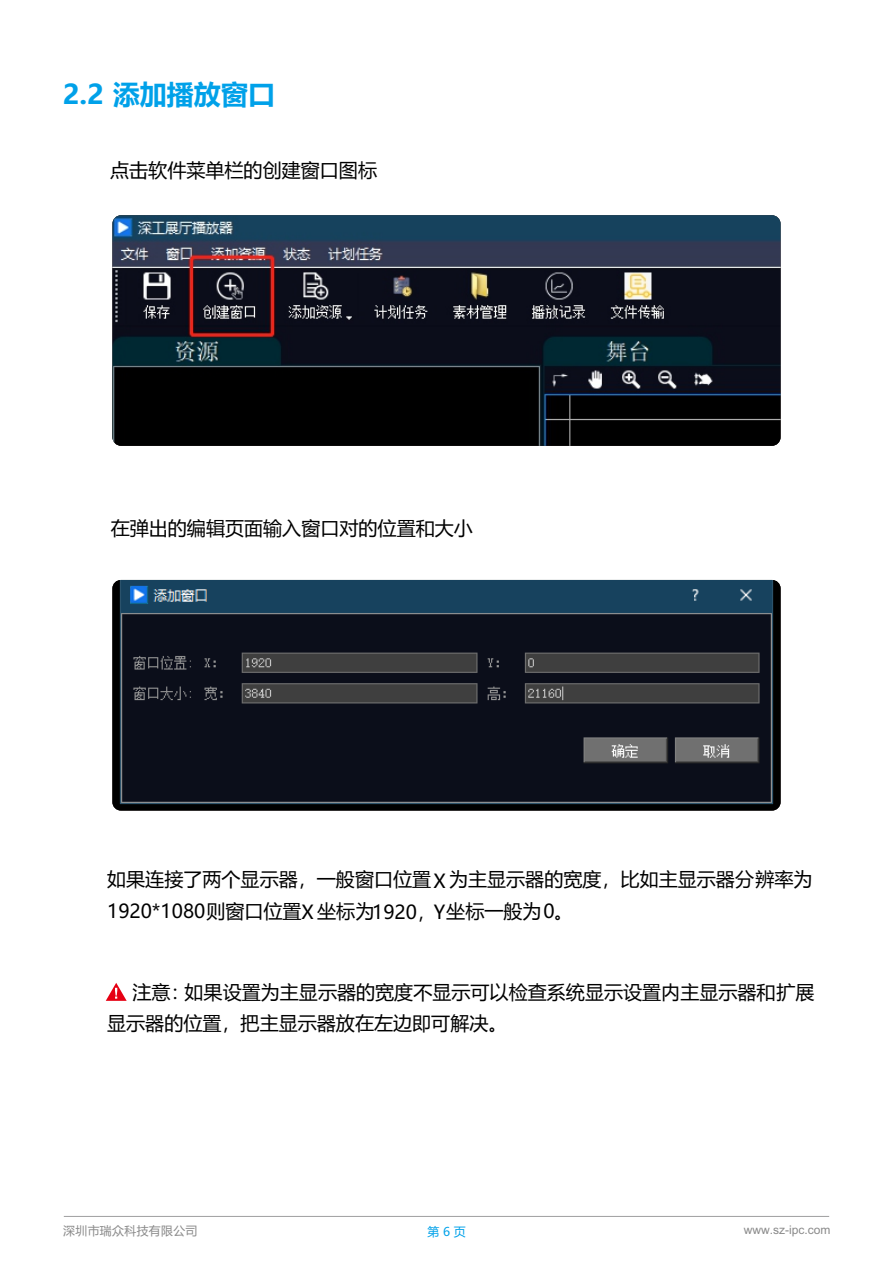
<style>
.page{position:relative;width:893px;height:1263px;background:#fff}
.page>*{position:absolute;margin:0;border:0;box-sizing:border-box;transform-origin:0 0}
.t1{font:700 27px "Microsoft Ya Hei";color:#00a1e9}
.t2{font:19.05px/31.3px "Microsoft Ya Hei";color:#000}
.t3{font:12px "Arial Unicode MS";color:#898989}
.t4{font:12px "Microsoft Ya Hei";letter-spacing:.03em;color:#898989}
.t5{font:12px "Microsoft Ya Hei";color:#00a1e9}
</style>
<div class="page">
<hr style="left:64px;top:1216px;width:765px;height:1px;background:#9f9fa0">
<svg style="left:106px;top:983px;width:21px;height:18px"></svg>
<img style="left:112px;top:215px;width:669px;height:231px;border-radius:9px">
<img style="left:113px;top:580px;width:667px;height:230px;border-radius:9px">
<h1 class="t1" style="left:63px;top:83px;width:214px">2.2 添加播放窗口</h1>
<p class="t2" style="left:110px;top:156px;width:268px">点击软件菜单栏的创建窗口图标</p>
<p class="t2" style="left:111px;top:514px;width:364px">在弹出的编辑页面输入窗口对的位置和大小</p>
<p class="t2" style="left:107px;top:865px;width:707px">如果连接了两个显示器，一般窗口位置X 为主显示器的宽度，比如主显示器分辨率为<br>1920*1080则窗口位置X 坐标为1920，Y坐标一般为0。</p>
<p class="t2" style="left:107px;top:978px;width:709px;line-height:30.9px;text-indent:25px">注意：如果设置为主显示器的宽度不显示可以检查系统显示设置内主显示器和扩展显示器的位置，把主显示器放在左边即可解决。</p>
<p class="t4" style="left:63px;top:1225px;width:136px">深圳市瑞众科技有限公司</p>
<p class="t5" style="left:428px;top:1226px;width:40px">第 6 页</p>
<p class="t3" style="left:744px;top:1225px;width:88px">www.sz-ipc.com</p>
</div>
